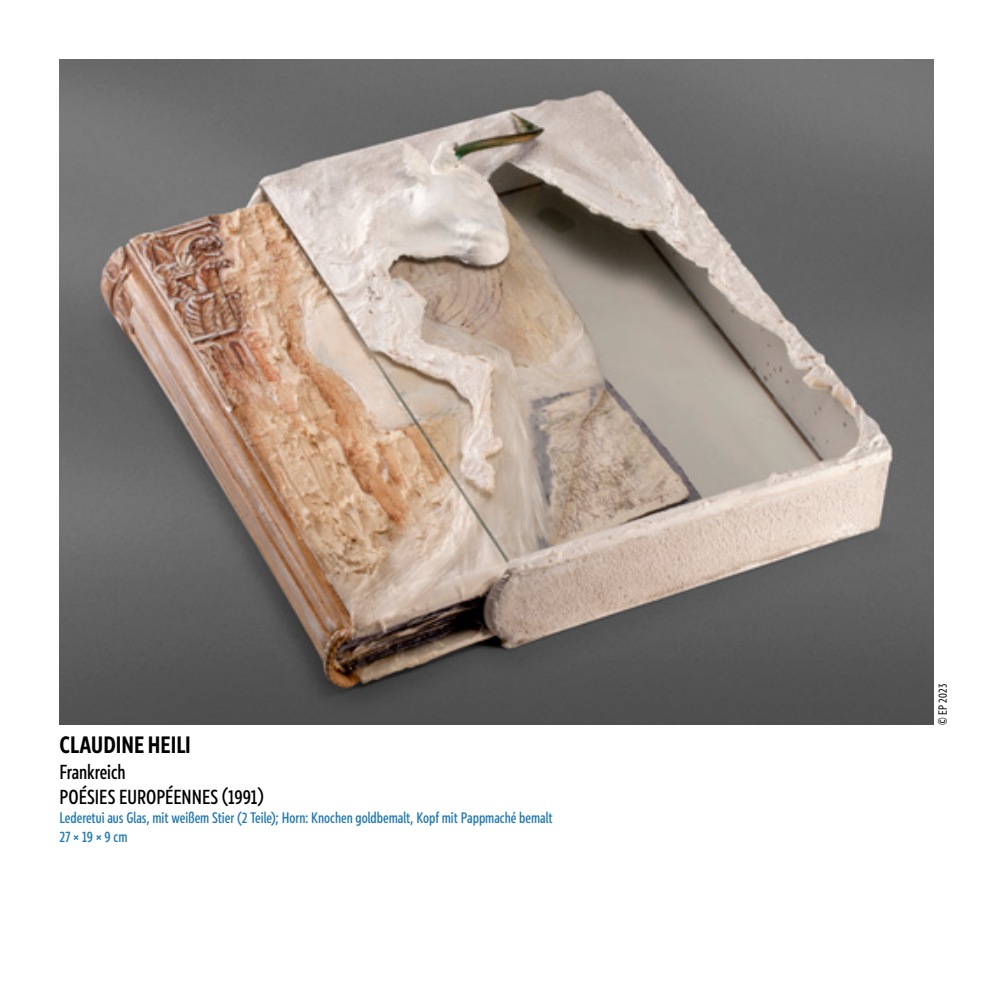
<style>
.page{position:relative;width:993px;height:993px;background:#fff}
.page>*{position:absolute;margin:0;border:0;box-sizing:border-box;transform-origin:0 0}
.t1{font:700 24.5px "Europea Narrow";color:#000}
.t2{font:500 21px/25.2px "Europea Narrow";color:#000}
.t3{font:500 15.75px/18.9px "Europea Narrow";color:#2178b5}
.t4{font:12.25px "Europea Narrow";letter-spacing:.015em;color:#000}
</style>
<div class="page">
<img style="left:60px;top:60px;width:873px;height:664px">
<h1 class="t1" style="left:60px;top:726px;width:133px">CLAUDINE HEILI</h1>
<h2 class="t2" style="left:60px;top:757px;width:206px">Frankreich<br>POÉSIES EUROPÉENNES (1991)</h2>
<p class="t3" style="left:60px;top:807px;width:494px">Lederetui aus Glas, mit weißem Stier (2 Teile); Horn: Knochen goldbemalt, Kopf mit Pappmaché bemalt<br>27 × 19 × 9 cm</p>
<p class="t4" style="left:933px;top:724px;width:42px;rotate:-90deg">© EP 2023</p>
</div>
